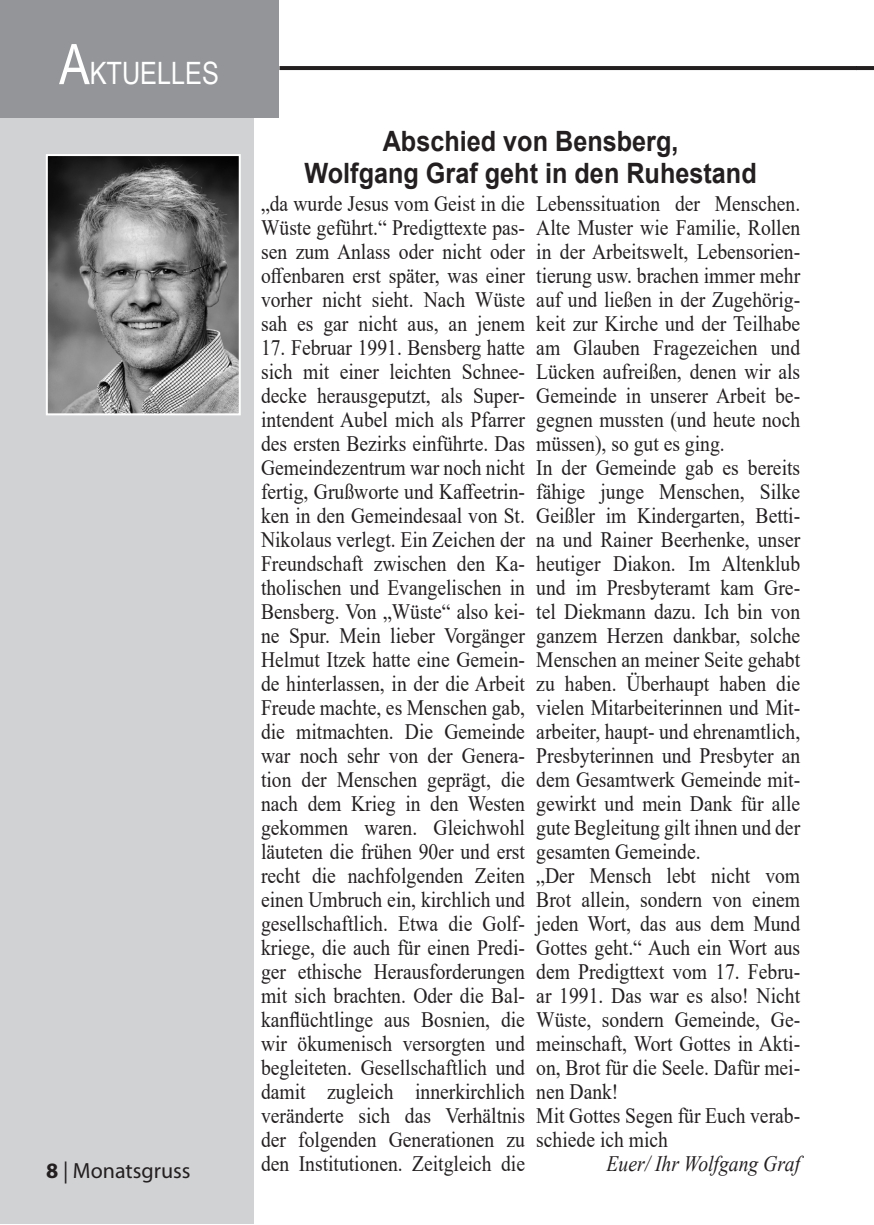
<style>
.page{position:relative;width:874px;height:1225px;background:#fff}
.page>*{position:absolute;margin:0;border:0;box-sizing:border-box;transform-origin:0 0}
.t1{font:30.8px "Arial Narrow";color:#fff}
.t2{font:700 28px "Arial";color:#231f20;scale:.9 1}
.t3{font:22px/24px "Times New Roman";color:#231f20;text-align:justify;scale:.89 1}
.t4{font:italic 22px "Times New Roman";color:#231f20;scale:.89 1}
.t5{font:22px "Myriad Pro";color:#231f20}
.s1{font-size:56px}
.s2{font-weight:700}
</style>
<div class="page">
<div style="left:1px;top:1px;width:253px;height:1223px;background:#d1d2d4"></div>
<div style="left:0;top:0;width:278px;height:117px;background:#939598"></div>
<hr style="left:279px;top:66px;width:577px;height:4px;background:#231f20">
<hr style="left:856px;top:66px;width:17px;height:4px;background:#231f20">
<img style="left:49px;top:157px;width:189px;height:255px">
<div style="left:46px;top:154px;width:195px;height:261px;border:2px solid #fff"></div>
<h1 class="t1" style="left:59px;top:51px;width:161px"><span class="s1">A</span>KTUELLES</h1>
<p class="t5" style="left:46px;top:1156px;width:146px"><span class="s2">8</span> | Monatsgruss</p>
<p class="t2" style="left:382px;top:121px;width:330px">Abschied von Bensberg,</p>
<p class="t2" style="left:304px;top:154px;width:503px">Wolfgang Graf geht in den Ruhestand</p>
<p class="t3" style="left:261px;top:191px;width:298px">„da wurde Jesus vom Geist in die Wüste geführt.“ Predigttexte pas&shy;sen zum Anlass oder nicht oder offenbaren erst später, was einer vorher nicht sieht. Nach Wüste sah es gar nicht aus, an jenem</p>
<p class="t3" style="left:261px;top:335px;width:298px">17. Februar 1991. Bensberg hatte sich mit einer leichten Schnee&shy;decke herausgeputzt, als Super&shy;intendent Aubel mich als Pfarrer des ersten Bezirks einführte. Das Gemeindezentrum war noch nicht fertig, Grußworte und Kaffeetrin&shy;ken in den Gemeindesaal von St.<br>Nikolaus verlegt. Ein Zeichen der Freundschaft zwischen den Ka&shy;tholischen und Evangelischen in Bensberg. Von „Wüste“ also kei&shy;ne Spur. Mein lieber Vorgänger Helmut Itzek hatte eine Gemein&shy;de hinterlassen, in der die Arbeit Freude machte, es Menschen gab, die mitmachten. Die Gemeinde war noch sehr von der Genera&shy;tion der Menschen geprägt, die nach dem Krieg in den Westen gekommen waren. Gleichwohl läuteten die frühen 90er und erst recht die nachfolgenden Zeiten einen Umbruch ein, kirchlich und gesellschaftlich. Etwa die Golf&shy;kriege, die auch für einen Predi&shy;ger ethische Herausforderungen mit sich brachten. Oder die Bal&shy;kanflüchtlinge aus Bosnien, die wir ökumenisch versorgten und begleiteten. Gesellschaftlich und damit zugleich innerkirchlich veränderte sich das Verhältnis der folgenden Generationen zu den Institutionen. Zeitgleich die</p>
<p class="t3" style="left:536px;top:191px;width:298px">Lebenssituation der Menschen.<br>Alte Muster wie Familie, Rollen in der Arbeitswelt, Lebensorien&shy;tierung usw. brachen immer mehr auf und ließen in der Zugehörig&shy;keit zur Kirche und der Teilhabe am Glauben Fragezeichen und Lücken aufreißen, denen wir als Gemeinde in unserer Arbeit be&shy;gegnen mussten (und heute noch müssen), so gut es ging.</p>
<p class="t3" style="left:536px;top:455px;width:298px">In der Gemeinde gab es bereits fähige junge Menschen, Silke Geißler im Kindergarten, Betti&shy;na und Rainer Beerhenke, unser heutiger Diakon. Im Altenklub und im Presbyteramt kam Gre&shy;tel Diekmann dazu. Ich bin von ganzem Herzen dankbar, solche Menschen an meiner Seite gehabt zu haben. Überhaupt haben die vielen Mitarbeiterinnen und Mit&shy;arbeiter, haupt- und ehrenamtlich, Presbyterinnen und Presbyter an dem Gesamtwerk Gemeinde mit&shy;gewirkt und mein Dank für alle gute Begleitung gilt ihnen und der gesamten Gemeinde.</p>
<p class="t3" style="left:536px;top:863px;width:298px">„Der Mensch lebt nicht vom Brot allein, sondern von einem jeden Wort, das aus dem Mund Gottes geht.“ Auch ein Wort aus dem Predigttext vom 17. Febru&shy;ar 1991. Das war es also! Nicht Wüste, sondern Gemeinde, Ge&shy;meinschaft, Wort Gottes in Akti&shy;on, Brot für die Seele. Dafür mei&shy;nen Dank!</p>
<p class="t3" style="left:536px;top:1103px;width:298px">Mit Gottes Segen für Euch verab&shy;schiede ich mich</p>
<p class="t4" style="left:606px;top:1148px;width:219px">Euer/ Ihr Wolfgang Graf</p>
</div>
